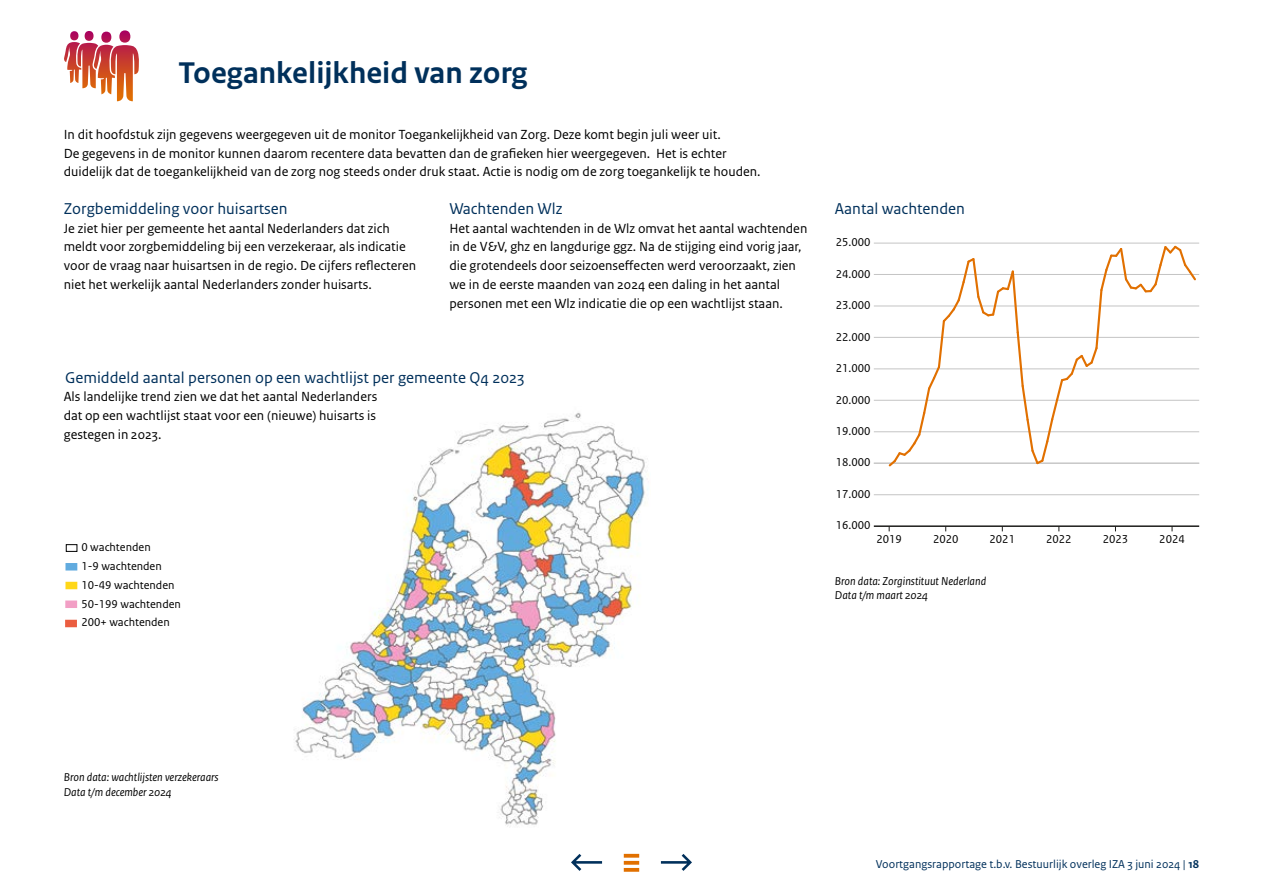
<style>
.page{position:relative;width:1263px;height:893px;background:#fff}
.page>*{position:absolute;margin:0;border:0;box-sizing:border-box;transform-origin:0 0}
.t1{font:700 31.5px "Rijksoverheid Sans Text";color:#00305b}
.t2{font:16.5px "Rijksoverheid Sans Text";color:#00305b}
.t3{font:13.8px/18.8px "Rijksoverheid Sans Text";color:#000}
.t4{font:12px/18.8px "Rijksoverheid Sans Text";color:#000}
.t5{font:italic 12px/14.4px "Rijksoverheid Sans Text";color:#000}
.t6{font:12px "Rijksoverheid Sans Text";color:#00305b}
.s1{font-weight:700}
</style>
<div class="page">
<svg style="left:571px;top:854px;width:31px;height:17px"></svg>
<svg style="left:661px;top:854px;width:31px;height:17px"></svg>
<svg style="left:624px;top:868px;width:15px;height:4px"></svg>
<svg style="left:624px;top:861px;width:15px;height:4px"></svg>
<svg style="left:624px;top:854px;width:15px;height:4px"></svg>
<svg style="left:64px;top:30px;width:75px;height:71px"></svg>
<img style="left:295px;top:413px;width:353px;height:414px">
<div style="left:65px;top:582px;width:12px;height:7px;background:#ffd718"></div>
<div style="left:65px;top:563px;width:12px;height:7px;background:#61abdf"></div>
<div style="left:65px;top:600px;width:12px;height:8px;background:#f29fc5"></div>
<div style="left:66px;top:544px;width:11px;height:8px;border:1px solid #000"></div>
<div style="left:65px;top:620px;width:12px;height:7px;background:#eb5d40"></div>
<hr style="left:874px;top:463px;width:325px;height:1px;background:#c4c4c4">
<hr style="left:874px;top:400px;width:325px;height:1px;background:#c4c4c4">
<hr style="left:874px;top:337px;width:325px;height:1px;background:#c4c4c4">
<hr style="left:874px;top:274px;width:325px;height:1px;background:#c4c4c4">
<hr style="left:874px;top:431px;width:325px;height:1px;background:#c4c4c4">
<hr style="left:874px;top:368px;width:325px;height:1px;background:#c4c4c4">
<hr style="left:874px;top:306px;width:325px;height:1px;background:#c4c4c4">
<hr style="left:874px;top:243px;width:325px;height:1px;background:#c4c4c4">
<hr style="left:874px;top:494px;width:325px;height:1px;background:#c4c4c4">
<hr style="left:874px;top:525px;width:325px;height:2px;background:#1d1d1b">
<svg style="left:887px;top:245px;width:311px;height:222px"></svg>
<h1 class="t1" style="left:179px;top:54px;width:351px">Toegankelijkheid van zorg</h1>
<p class="t3" style="left:64px;top:125px;width:698px">In dit hoofdstuk zijn gegevens weergegeven uit de monitor Toegankelijkheid van Zorg. Deze komt begin juli weer uit.<br>De gegevens in de monitor kunnen daarom recentere data bevatten dan de grafieken hier weergegeven. Het is echter duidelijk dat de toegankelijkheid van de zorg nog steeds onder druk staat. Actie is nodig om de zorg toegankelijk te houden.</p>
<p class="t2" style="left:64px;top:199px;width:225px">Zorgbemiddeling voor huisartsen</p>
<p class="t3" style="left:64px;top:219px;width:354px">Je ziet hier per gemeente het aantal Nederlanders dat zich meldt voor zorgbemiddeling bij een verzekeraar, als indicatie voor de vraag naar huisartsen in de regio. De cijfers reflecteren niet het werkelijk aantal Nederlanders zonder huisarts.</p>
<p class="t2" style="left:449px;top:199px;width:115px">Wachtenden Wlz</p>
<p class="t3" style="left:449px;top:219px;width:359px">Het aantal wachtenden in de Wlz omvat het aantal wachtenden in de V&amp;V, ghz en langdurige ggz. Na de stijging eind vorig jaar, die grotendeels door seizoenseffecten werd veroorzaakt, zien we in de eerste maanden van 2024 een daling in het aantal personen met een Wlz indicatie die op een wachtlijst staan.</p>
<p class="t2" style="left:65px;top:368px;width:461px">Gemiddeld aantal personen op een wachtlijst per gemeente Q4 2023</p>
<p class="t3" style="left:64px;top:388px;width:315px;text-align:justify">Als landelijke trend zien we dat het aantal Nederlanders dat op een wachtlijst staat voor een (nieuwe) huisarts is gestegen in 2023.</p>
<p class="t4" style="left:81px;top:538px;width:101px">0 wachtenden<br>1-9 wachtenden<br>10-49 wachtenden<br>50-199 wachtenden<br>200+ wachtenden</p>
<p class="t2" style="left:835px;top:199px;width:132px">Aantal wachtenden</p>
<p class="t4" style="left:836px;top:233px;width:36px">25.000</p>
<p class="t4" style="left:836px;top:265px;width:36px">24.000</p>
<p class="t4" style="left:836px;top:296px;width:36px">23.000</p>
<p class="t4" style="left:836px;top:328px;width:36px">22.000</p>
<p class="t4" style="left:836px;top:359px;width:36px">21.000</p>
<p class="t4" style="left:836px;top:390px;width:36px">20.000</p>
<p class="t4" style="left:836px;top:422px;width:36px">19.000</p>
<p class="t4" style="left:836px;top:453px;width:36px">18.000</p>
<p class="t4" style="left:836px;top:485px;width:36px">17.000</p>
<p class="t4" style="left:836px;top:516px;width:36px">16.000</p>
<p class="t4" style="left:876px;top:530px;width:27px">2019</p>
<p class="t4" style="left:933px;top:530px;width:27px">2020</p>
<p class="t4" style="left:989px;top:530px;width:27px">2021</p>
<p class="t4" style="left:1046px;top:530px;width:27px">2022</p>
<p class="t4" style="left:1103px;top:530px;width:27px">2023</p>
<p class="t4" style="left:1159px;top:530px;width:27px">2024</p>
<p class="t5" style="left:835px;top:574px;width:153px">Bron data: Zorginstituut Nederland<br>Data t/m maart 2024</p>
<p class="t5" style="left:64px;top:770px;width:156px">Bron data: wachtlijsten verzekeraars<br>Data t/m december 2024</p>
<p class="t6" style="left:876px;top:857px;width:325px">Voortgangsrapportage t.b.v. Bestuurlijk overleg IZA 3 juni 2024 | <span class="s1">18</span></p>
</div>
